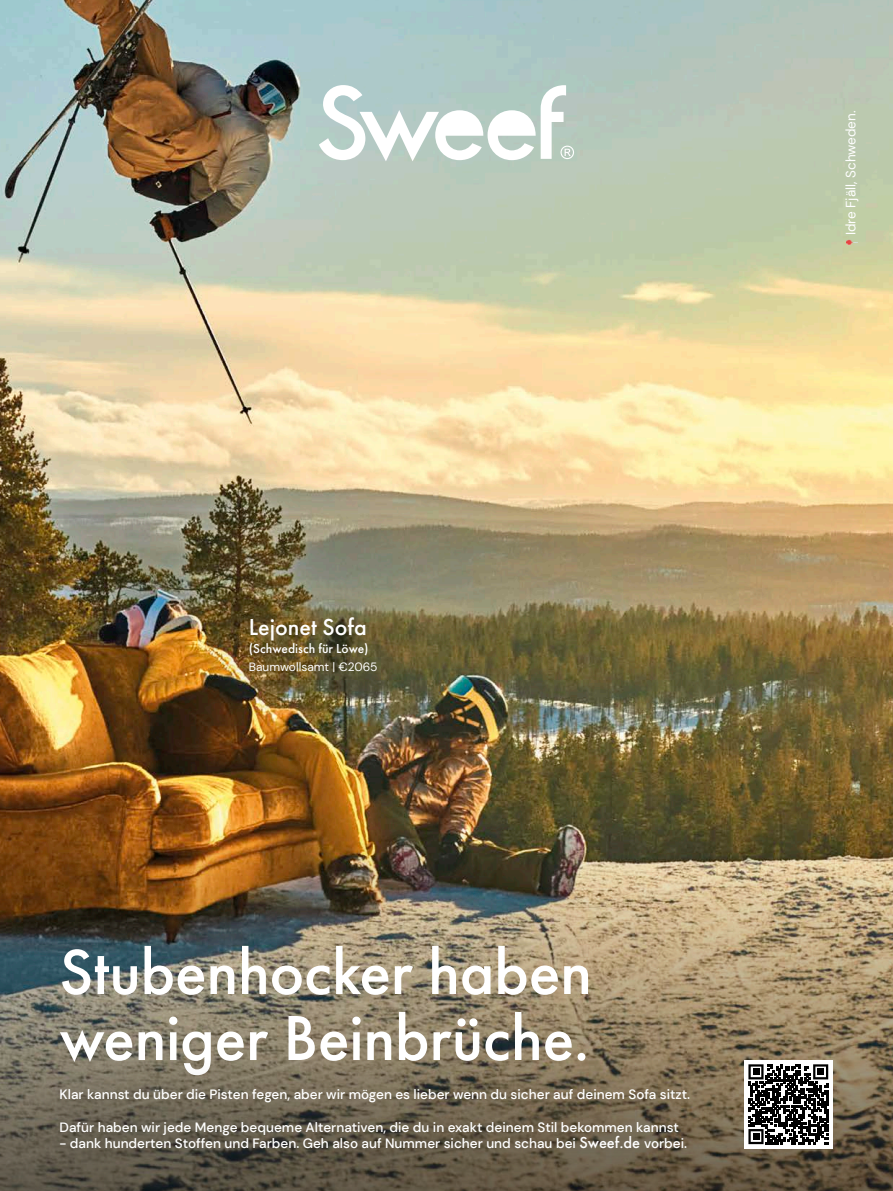
<style>
.page{position:relative;width:893px;height:1191px;background:#fff}
.page>*{position:absolute;margin:0;border:0;box-sizing:border-box;transform-origin:0 0}
.t1{font:500 66px/66px "Futura PT";letter-spacing:-.005em;color:#fff}
.t2{font:500 24px "Futura PT";color:#fff}
.t3{font:500 13.5px "DM Sans";color:#fff}
.t4{font:13.5px "DM Sans";color:#fff}
.t5{font:500 13.5px "Futura PT";color:#fff}
.t6{font:12px "DM Sans";color:#fff}
.s1{font-family:"Futura PT";font-size:16.5px}
</style>
<div class="page">
<img style="left:0;top:0;width:893px;height:831px">
<img style="left:0;top:831px;width:893px;height:360px">
<svg style="left:319px;top:85px;width:255px;height:76px"></svg>
<div style="left:744px;top:1060px;width:88px;height:88px;background:#fff"></div>
<svg style="left:748px;top:1064px;width:80px;height:80px"></svg>
<svg style="left:847px;top:237px;width:10px;height:11px"></svg>
<div style="left:189px;top:558px;width:241px;height:177px;background:#1c1c1a;opacity:.75"></div>
<div style="left:29px;top:1057px;width:687px;height:124px;background:#1c1c1a;opacity:.75"></div>
<h2 class="t2" style="left:249px;top:612px;width:119px">Lejonet Sofa</h2>
<p class="t5" style="left:249px;top:640px;width:121px">(Schwedisch für Löwe)</p>
<p class="t6" style="left:249px;top:659px;width:130px">Baumwollsamt | €2065</p>
<h1 class="t1" style="left:60px;top:939px;width:534px">Stubenhocker haben weniger Beinbrüche.</h1>
<p class="t3" style="left:60px;top:1085px;width:632px">Klar kannst du über die Pisten fegen, aber wir mögen es lieber wenn du sicher auf deinem Sofa sitzt.</p>
<p class="t3" style="left:60px;top:1118px;width:621px">Dafür haben wir jede Menge bequeme Alternativen, die du in exakt deinem Stil bekommen kannst</p>
<p class="t3" style="left:60px;top:1135px;width:629px">- dank hunderten Stoffen und Farben. Geh also auf Nummer sicher und schau bei <span class="s1">Sweef.de</span> vorbei.</p>
<p class="t4" style="left:842px;top:235px;width:126px;rotate:-90deg">Idre Fjäll, Schweden.</p>
</div>
